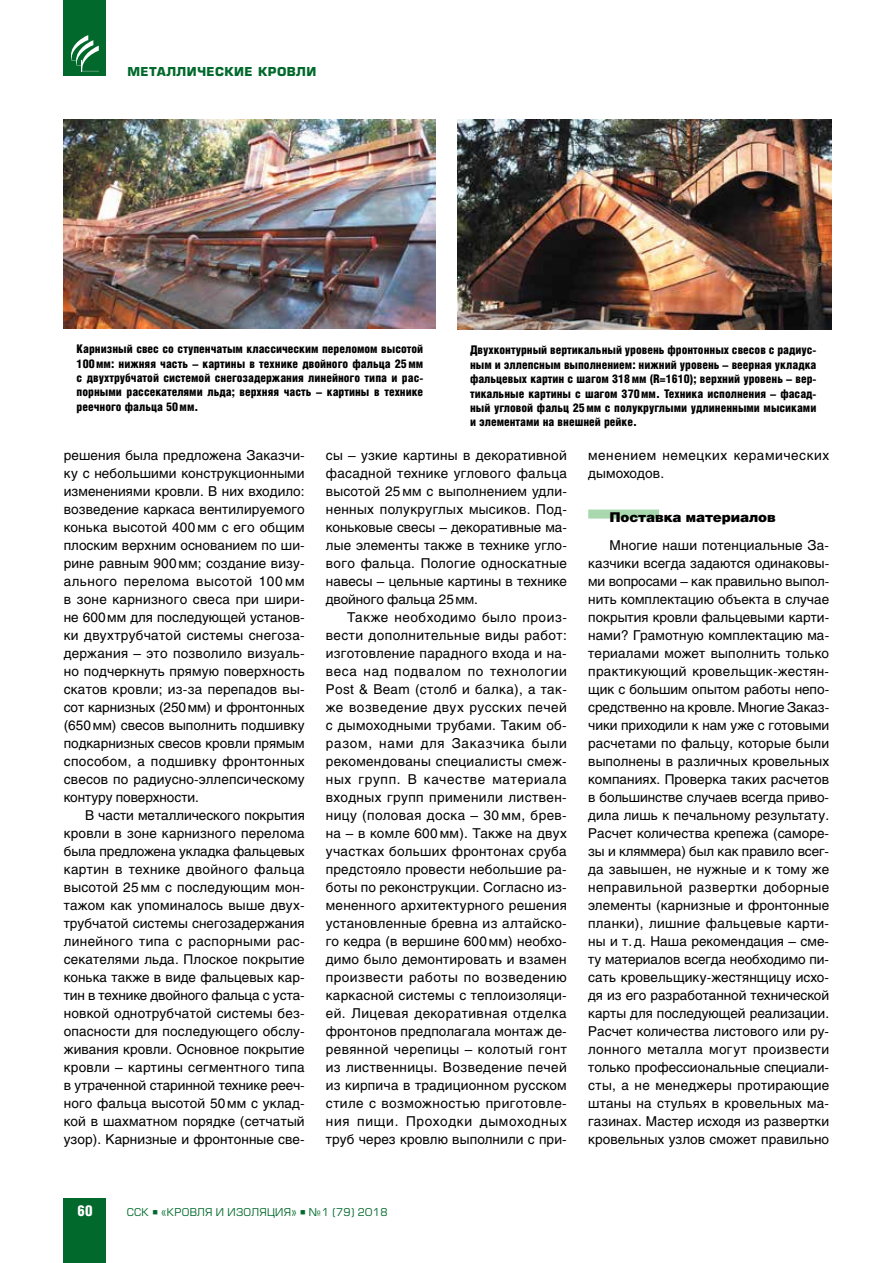
<style>
.page{position:relative;width:893px;height:1263px;background:#fff}
.page>*{position:absolute;margin:0;border:0;box-sizing:border-box;transform-origin:0 0}
.t1{font:900 15px "Helios Cond";color:#fff}
.t2{font:13.5px/18px "Helios";letter-spacing:.005em;color:#000;text-align:justify}
.t3{font:13.5px/18px "Helios";letter-spacing:.04em;color:#000}
.t4{font:900 13.5px "Helios";letter-spacing:-.01em;color:#000}
.t5{font:900 12px/14.4px "Helios Cond";color:#000;text-align:justify}
.t6{font:700 12px "Europe";letter-spacing:.03em;color:#00692b}
.t7{font:10.5px "Europe";letter-spacing:.03em;color:#00692b}
</style>
<div class="page">
<div style="left:64px;top:1198px;width:42px;height:65px;background:#00692b"></div>
<div style="left:64px;top:0;width:42px;height:76px;background:#00692b"></div>
<svg style="left:71px;top:35px;width:28px;height:36px"></svg>
<div style="left:588px;top:509px;width:71px;height:9px;background:#a9d7ae"></div>
<img style="left:64px;top:119px;width:372px;height:209px">
<img style="left:457px;top:119px;width:374px;height:210px">
<p class="t6" style="left:128px;top:64px;width:190px">МЕТАЛЛИЧЕСКИЕ КРОВЛИ</p>
<p class="t5" style="left:77px;top:341px;width:348px">Карнизный свес со ступенчатым классическим переломом высотой 100мм: нижняя часть – картины в технике двойного фальца 25мм с двухтрубчатой системой снегозадержания линейного типа и рас&shy;порными рассекателями льда; верхняя часть – картины в технике реечного фальца 50мм.</p>
<p class="t5" style="left:470px;top:343px;width:348px">Двухконтурный вертикальный уровень фронтонных свесов с радиус&shy;ным и эллепсным выполнением: нижний уровень – веерная укладка фальцевых картин с шагом 318мм (R=1610); верхний уровень – вер&shy;тикальные картины с шагом 370мм. Техника исполнения – фасад&shy;ный угловой фальц 25мм с полукруглыми удлиненными мысиками и элементами на внешней рейке.</p>
<p class="t2" style="left:64px;top:446px;width:243px">решения была предложена Заказчи&shy;ку с небольшими конструкционными изменениями кровли. В них входило: возведение каркаса вентилируемого конька высотой 400 мм с его общим плоским верхним основанием по ши&shy;рине равным 900 мм; создание визу&shy;ального перелома высотой 100 мм в зоне карнизного свеса при шири&shy;не 600мм для последующей установ&shy;ки двухтрубчатой системы снегоза&shy;держания – это позволило визуаль&shy;но подчеркнуть прямую поверхность скатов кровли; из‑за перепадов вы&shy;сот карнизных (250мм) и фронтонных (650мм) свесов выполнить подшивку подкарнизных свесов кровли прямым способом, а подшивку фронтонных свесов по радиусно-эллепсическому контуру поверхности.</p>
<p class="t2" style="left:64px;top:806px;width:243px;text-indent:21px">В части металлического покрытия кровли в зоне карнизного перелома была предложена укладка фальцевых картин в технике двойного фальца высотой 25 мм с последующим мон&shy;тажом как упоминалось выше двух&shy;трубчатой системы снегозадержания линейного типа с распорными рас&shy;секателями льда. Плоское покрытие конька также в виде фальцевых кар&shy;тин в технике двойного фальца с уста&shy;новкой однотрубчатой системы без&shy;опасности для последующего обслу&shy;живания кровли. Основное покрытие кровли – картины сегментного типа в утраченной старинной технике рееч&shy;ного фальца высотой 50 мм с уклад&shy;кой в шахматном порядке (сетчатый узор). Карнизные и фронтонные све-</p>
<p class="t2" style="left:326px;top:446px;width:242px">сы – узкие картины в декоративной фасадной технике углового фальца высотой 25 мм с выполнением удли&shy;ненных полукруглых мысиков. Под&shy;коньковые свесы – декоративные ма&shy;лые элементы также в технике угло&shy;вого фальца. Пологие односкатные навесы – цельные картины в технике двойного фальца 25мм.</p>
<p class="t2" style="left:326px;top:608px;width:243px;text-indent:21px">Также необходимо было произ&shy;вести дополнительные виды работ: изготовление парадного входа и на&shy;веса над подвалом по технологии Post &amp; Beam (столб и балка), а так&shy;же возведение двух русских печей с дымоходными трубами. Таким об&shy;разом, нами для Заказчика были рекомендованы специалисты смеж&shy;ных групп. В качестве материала входных групп применили листвен&shy;ницу (половая доска – 30 мм, брев&shy;на – в комле 600 мм). Также на двух участках больших фронтонах сруба предстояло провести небольшие ра&shy;боты по реконструкции. Согласно из&shy;мененного архитектурного решения установленные бревна из алтайско&shy;го кедра (в вершине 600 мм) необхо&shy;димо было демонтировать и взамен произвести работы по возведению каркасной системы с теплоизоляци&shy;ей. Лицевая декоративная отделка фронтонов предполагала монтаж де&shy;ревянной черепицы – колотый гонт из лиственницы. Возведение печей из кирпича в традиционном русском стиле с возможностью приготовле&shy;ния пищи. Проходки дымоходных труб через кровлю выполнили с при-</p>
<p class="t3" style="left:588px;top:446px;width:242px">менением немецких керамических дымоходов.</p>
<p class="t4" style="left:609px;top:508px;width:168px">Поставка материалов</p>
<p class="t2" style="left:588px;top:536px;width:243px;text-indent:21px">Многие наши потенциальные За&shy;казчики всегда задаются одинаковы&shy;ми вопросами – как правильно выпол&shy;нить комплектацию объекта в случае покрытия кровли фальцевыми карти&shy;нами? Грамотную комплектацию ма&shy;териалами может выполнить только практикующий кровельщик-жестян&shy;щик с большим опытом работы непо&shy;средственно на кровле. Многие Заказ&shy;чики приходили к нам уже с готовыми расчетами по фальцу, которые были выполнены в различных кровельных компаниях. Проверка таких расчетов в большинстве случаев всегда приво&shy;дила лишь к печальному результату.<br>Расчет количества крепежа (саморе&shy;зы и кляммера) был как правило всег&shy;да завышен, не нужные и к тому же неправильной развертки доборные элементы (карнизные и фронтонные планки), лишние фальцевые карти&shy;ны и т.д. Наша рекомендация – сме&shy;ту материалов всегда необходимо пи&shy;сать кровельщику-жестянщицу исхо&shy;дя из его разработанной технической карты для последующей реализации.<br>Расчет количества листового или ру&shy;лонного металла могут произвести только профессиональные специали&shy;сты, а не менеджеры протирающие штаны на стульях в кровельных ма&shy;газинах. Мастер исходя из развертки кровельных узлов сможет правильно</p>
<p class="t1" style="left:78px;top:1202px;width:17px">60</p>
<p class="t7" style="left:127px;top:1206px;width:262px">ССК ■ «Кровля и Изоляция» ■ №1 (79) 2018</p>
</div>
